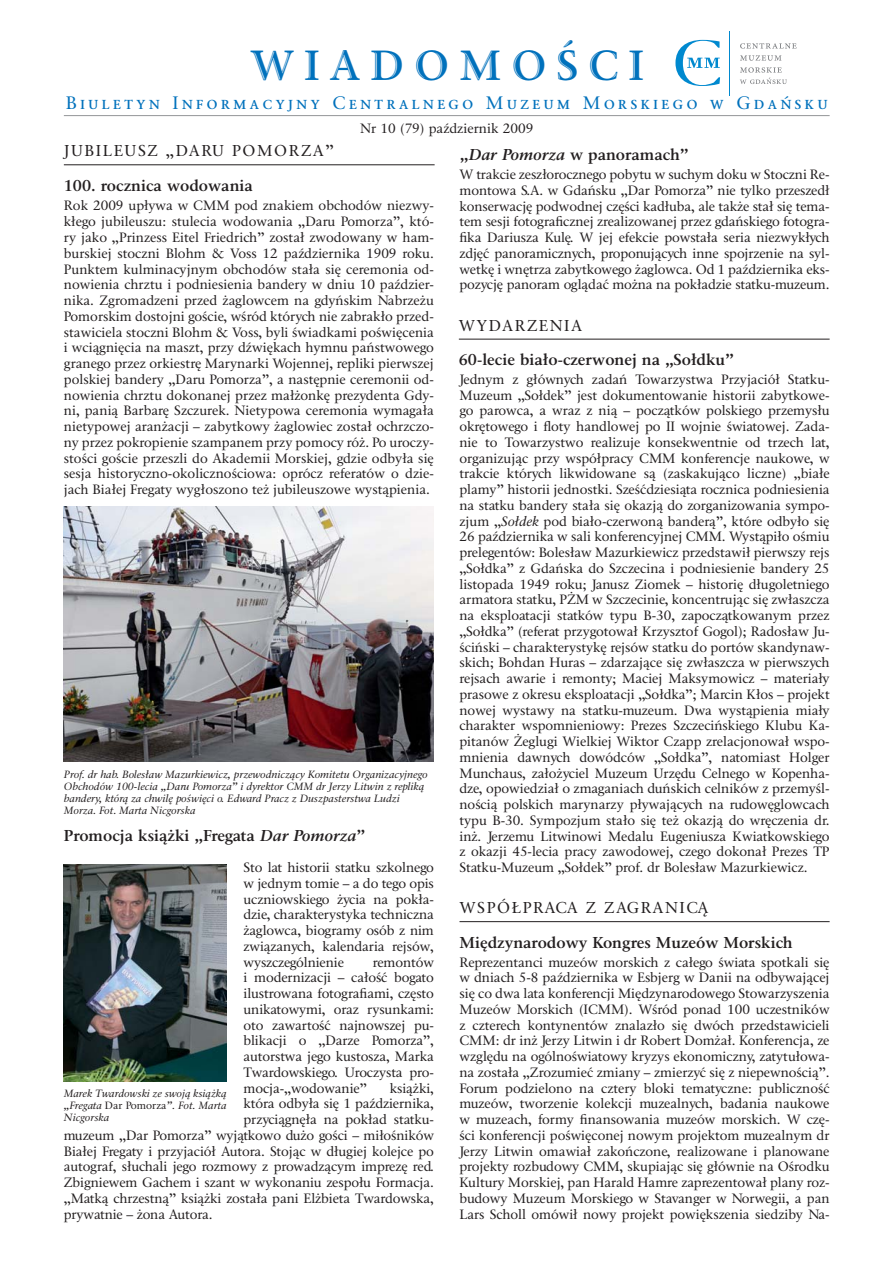
<style>
.page{position:relative;width:893px;height:1263px;background:#fff}
.page>*{position:absolute;margin:0;border:0;box-sizing:border-box;transform-origin:0 0}
.t1{font:42px "Classic EFN Handtooled";letter-spacing:.25em;color:#0071bc}
.t2{font:18px "Classic EFN";letter-spacing:.2em;color:#0071bc}
.t3{font:700 15.75px "Classic EFN";color:#231f20}
.t4{font:15.75px "Classic EFN";letter-spacing:.2em;color:#231f20}
.t5{font:15.75px "Classic EFN";letter-spacing:.1em;color:#231f20}
.t6{font:13.5px/15.8px "Classic EFN";letter-spacing:-.01em;color:#231f20;text-align:justify}
.t7{font:italic 10.5px/12px "Classic EFN";color:#231f20;text-align:justify}
.s1{font-style:italic}
.s2{font-style:normal}
</style>
<div class="page">
<hr style="left:64px;top:115px;width:765px;height:1px;background:#939598">
<hr style="left:64px;top:164px;width:370px;height:1px;background:#231f20">
<svg style="left:740px;top:43px;width:56px;height:6px"></svg>
<svg style="left:740px;top:55px;width:41px;height:6px"></svg>
<svg style="left:740px;top:67px;width:47px;height:17px"></svg>
<svg style="left:675px;top:40px;width:45px;height:46px"></svg>
<hr style="left:729px;top:32px;width:1px;height:64px;background:#0089cf">
<img style="left:64px;top:864px;width:162px;height:218px">
<hr style="left:459px;top:339px;width:370px;height:1px;background:#231f20">
<img style="left:64px;top:506px;width:370px;height:255px">
<hr style="left:459px;top:921px;width:370px;height:1px;background:#231f20">
<h1 class="t1" style="left:250px;top:50px;width:394px">WIADOMOŚCI</h1>
<h2 class="t2" style="left:66px;top:94px;width:763px">BIULETYN INFORMACYJNY CENTRALNEGO MUZEUM MORSKIEGO W GDAŃSKU</h2>
<p class="t4" style="left:64px;top:143px;width:271px">JUBILEUSZ „DARU POMORZA”</p>
<p class="t3" style="left:64px;top:178px;width:191px">100. rocznica wodowania</p>
<p class="t6" style="left:360px;top:121px;width:175px">Nr 10 (79) październik 2009</p>
<p class="t3" style="left:460px;top:146px;width:230px">„<span class="s1">Dar Pomorza</span> w panoramach”</p>
<p class="t6" style="left:459px;top:167px;width:371px">W trakcie zeszłorocznego pobytu w suchym doku w Stoczni Re&shy;montowa S.A. w Gdańsku „Dar Pomorza” nie tylko przeszedł konserwację podwodnej części kadłuba, ale także stał się tema&shy;tem sesji fotograficznej zrealizowanej przez gdańskiego fotogra&shy;fika Dariusza Kulę. W jej efekcie powstała seria niezwykłych zdjęć panoramicznych, proponujących inne spojrzenie na syl&shy;wetkę i wnętrza zabytkowego żaglowca. Od 1 października eks&shy;pozycję panoram oglądać można na pokładzie statku-muzeum.</p>
<p class="t6" style="left:64px;top:199px;width:371px">Rok 2009 upływa w CMM pod znakiem obchodów niezwy&shy;kłego jubileuszu: stulecia wodowania „Daru Pomorza”, któ&shy;ry jako „Prinzess Eitel Friedrich” został zwodowany w ham&shy;burskiej stoczni Blohm &amp; Voss 12 października 1909 roku.<br>Punktem kulminacyjnym obchodów stała się ceremonia od&shy;nowienia chrztu i podniesienia bandery w dniu 10 paździer&shy;nika. Zgromadzeni przed żaglowcem na gdyńskim Nabrzeżu Pomorskim dostojni goście, wśród których nie zabrakło przed&shy;stawiciela stoczni Blohm &amp; Voss, byli świadkami poświęcenia i wciągnięcia na maszt, przy dźwiękach hymnu państwowego granego przez orkiestrę Marynarki Wojennej, repliki pierwszej polskiej bandery „Daru Pomorza”, a następnie ceremonii od&shy;nowienia chrztu dokonanej przez małżonkę prezydenta Gdy&shy;ni, panią Barbarę Szczurek. Nietypowa ceremonia wymagała nietypowej aranżacji – zabytkowy żaglowiec został ochrzczo&shy;ny przez pokropienie szampanem przy pomocy róż. Po uroczy&shy;stości goście przeszli do Akademii Morskiej, gdzie odbyła się sesja historyczno-okolicznościowa: oprócz referatów o dzie&shy;jach Białej Fregaty wygłoszono też jubileuszowe wystąpienia.</p>
<p class="t4" style="left:459px;top:318px;width:125px">WYDARZENIA</p>
<p class="t3" style="left:459px;top:352px;width:276px">60-lecie biało-czerwonej na „Sołdku”</p>
<p class="t6" style="left:459px;top:372px;width:372px">Jednym z głównych zadań Towarzystwa Przyjaciół Statku-Muzeum „Sołdek” jest dokumentowanie historii zabytkowe&shy;go parowca, a wraz z nią – początków polskiego przemysłu okrętowego i floty handlowej po II wojnie światowej. Zada&shy;nie to Towarzystwo realizuje konsekwentnie od trzech lat, organizując przy współpracy CMM konferencje naukowe, w trakcie których likwidowane są (zaskakująco liczne) „białe plamy” historii jednostki. Sześćdziesiąta rocznica podniesienia na statku bandery stała się okazją do zorganizowania sympo&shy;zjum „<span class="s1">Sołdek</span> pod biało-czerwoną banderą”, które odbyło się 26 października w sali konferencyjnej CMM. Wystąpiło ośmiu prelegentów: Bolesław Mazurkiewicz przedstawił pierwszy rejs „Sołdka” z Gdańska do Szczecina i podniesienie bandery 25 listopada 1949 roku; Janusz Ziomek – historię długoletniego armatora statku, PŻM w Szczecinie, koncentrując się zwłaszcza na eksploatacji statków typu B-30, zapoczątkowanym przez „Sołdka” (referat przygotował Krzysztof Gogol); Radosław Ju&shy;ściński – charakterystykę rejsów statku do portów skandynaw&shy;skich; Bohdan Huras – zdarzające się zwłaszcza w pierwszych rejsach awarie i remonty; Maciej Maksymowicz – materiały prasowe z okresu eksploatacji „Sołdka”; Marcin Kłos – projekt nowej wystawy na statku-muzeum. Dwa wystąpienia miały charakter wspomnieniowy: Prezes Szczecińskiego Klubu Ka&shy;pitanów Żeglugi Wielkiej Wiktor Czapp zrelacjonował wspo&shy;mnienia dawnych dowódców „Sołdka”, natomiast Holger Munchaus, założyciel Muzeum Urzędu Celnego w Kopenha&shy;dze, opowiedział o zmaganiach duńskich celników z przemyśl&shy;nością polskich marynarzy pływających na rudowęglowcach typu B-30. Sympozjum stało się też okazją do wręczenia dr. inż. Jerzemu Litwinowi Medalu Eugeniusza Kwiatkowskiego z okazji 45-lecia pracy zawodowej, czego dokonał Prezes TP Statku-Muzeum „Sołdek” prof. dr Bolesław Mazurkiewicz.</p>
<p class="t7" style="left:64px;top:768px;width:365px;text-align:left">Prof. dr hab. Bolesław Mazurkiewicz, przewodniczący Komitetu Organizacyjnego Obchodów 100-lecia „Daru Pomorza” i dyrektor CMM dr Jerzy Litwin z repliką bandery, którą za chwilę poświęci o. Edward Pracz z Duszpasterstwa Ludzi Morza. Fot. Marta Nicgorska</p>
<p class="t3" style="left:64px;top:828px;width:303px">Promocja książki „Fregata <span class="s1">Dar Pomorza</span>”</p>
<p class="t6" style="left:243px;top:860px;width:192px">Sto lat historii statku szkolnego w jednym tomie – a do tego opis uczniowskiego życia na pokła&shy;dzie, charakterystyka techniczna żaglowca, biogramy osób z nim związanych, kalendaria rejsów, wyszczególnienie</p>
<p class="t5" style="left:459px;top:900px;width:251px">WSPÓŁPRACA Z ZAGRANICĄ</p>
<p class="t3" style="left:459px;top:935px;width:335px">Międzynarodowy Kongres Muzeów Morskich</p>
<p class="t6" style="left:459px;top:955px;width:371px">Reprezentanci muzeów morskich z całego świata spotkali się w dniach 5-8 października w Esbjerg w Danii na odbywającej się co dwa lata konferencji Międzynarodowego Stowarzyszenia Muzeów Morskich (ICMM). Wśród ponad 100 uczestników z czterech kontynentów znalazło się dwóch przedstawicieli CMM: dr inż Jerzy Litwin i dr Robert Domżał. Konferencja, ze względu na ogólnoświatowy kryzys ekonomiczny, zatytułowa&shy;na została „Zrozumieć zmiany – zmierzyć się z niepewnością”.<br>Forum podzielono na cztery bloki tematyczne: publiczność muzeów, tworzenie kolekcji muzealnych, badania naukowe w muzeach, formy finansowania muzeów morskich. W czę&shy;ści konferencji poświęconej nowym projektom muzealnym dr Jerzy Litwin omawiał zakończone, realizowane i planowane projekty rozbudowy CMM, skupiając się głównie na Ośrodku Kultury Morskiej, pan Harald Hamre zaprezentował plany roz&shy;budowy Muzeum Morskiego w Stavanger w Norwegii, a pan Lars Scholl omówił nowy projekt powiększenia siedziby Na-</p>
<p class="t6" style="left:243px;top:955px;width:192px;text-indent:129px">remontów i modernizacji – całość bogato ilustrowana fotografiami, często unikatowymi, oraz rysunkami: oto zawartość najnowszej pu&shy;blikacji o „Darze Pomorza”, autorstwa jego kustosza, Marka Twardowskiego. Uroczysta pro&shy;mocja-„wodowanie”</p>
<p class="t6" style="left:390px;top:1081px;width:46px">książki,</p>
<p class="t6" style="left:243px;top:1096px;width:192px">która odbyła się 1 października,</p>
<p class="t6" style="left:243px;top:1112px;width:192px">przyciągnęła na pokład statku-</p>
<p class="t6" style="left:64px;top:1128px;width:371px">muzeum „Dar Pomorza” wyjątkowo dużo gości – miłośników</p>
<p class="t6" style="left:64px;top:1144px;width:371px">Białej Fregaty i przyjaciół Autora. Stojąc w długiej kolejce po</p>
<p class="t6" style="left:64px;top:1159px;width:371px">autograf, słuchali jego rozmowy z prowadzącym imprezę red.</p>
<p class="t6" style="left:64px;top:1175px;width:371px">Zbigniewem Gachem i szant w wykonaniu zespołu Formacja.</p>
<p class="t6" style="left:64px;top:1191px;width:371px">„Matką chrzestną” książki została pani Elżbieta Twardowska,</p>
<p class="t6" style="left:64px;top:1207px;width:150px">prywatnie – żona Autora.</p>
<p class="t7" style="left:64px;top:1088px;width:164px">Marek Twardowski ze swoją książką „Fregata <span class="s2">Dar Pomorza</span>”. Fot. Marta Nicgorska</p>
</div>
